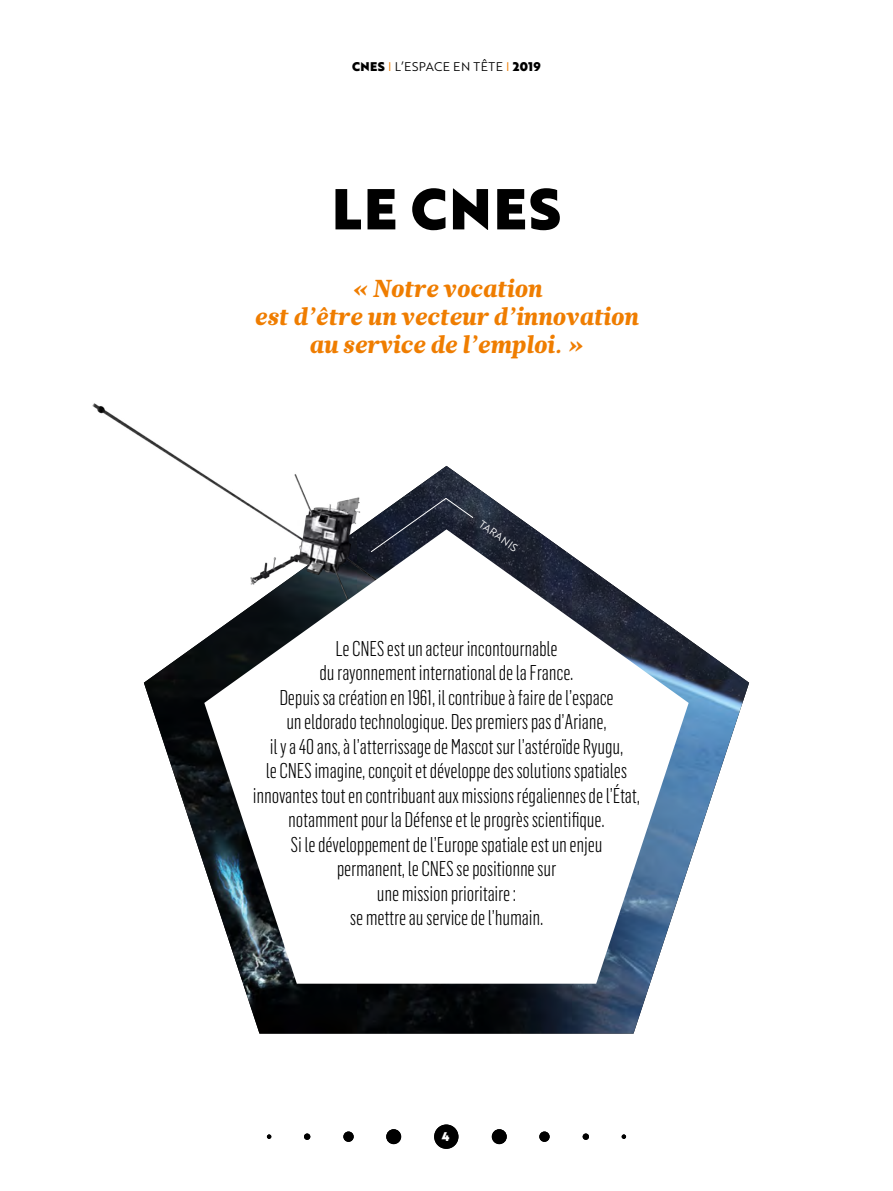
<style>
.page{position:relative;width:893px;height:1191px;background:#fff}
.page>*{position:absolute;margin:0;border:0;box-sizing:border-box;transform-origin:0 0}
.t1{font:56px "Brother 1816 Black";letter-spacing:.04em;color:#000}
.t2{font:italic 900 24.5px/28px "Glosa Text";color:#ef7d00;text-align:center}
.t3{font:300 21px/24.5px "flamenkuch Cond";letter-spacing:-.01em;color:#000;text-align:center}
.t4{font:12.25px "Brother 1816 Book";letter-spacing:.04em;color:#000}
.t5{font:12.25px "Brother 1816 Black";color:#fff}
.t6{font:10.5px "Brother 1816 Book";color:#fff}
.s1{font-family:"Brother 1816 Black"}
.s2{color:#ef7d00}
</style>
<div class="page">
<div style="left:386px;top:1129px;width:15px;height:15px;background:#000;border-radius:50%"></div>
<div style="left:343px;top:1131px;width:11px;height:10px;background:#000;border-radius:50%"></div>
<svg style="left:304px;top:1133px;width:6px;height:6px"></svg>
<svg style="left:267px;top:1134px;width:4px;height:4px"></svg>
<div style="left:492px;top:1129px;width:15px;height:15px;background:#000;border-radius:50%"></div>
<div style="left:539px;top:1131px;width:11px;height:10px;background:#000;border-radius:50%"></div>
<svg style="left:583px;top:1133px;width:6px;height:6px"></svg>
<svg style="left:622px;top:1134px;width:4px;height:4px"></svg>
<div style="left:434px;top:1124px;width:24px;height:24px;background:#000;border-radius:50%"></div>
<img style="left:144px;top:466px;width:605px;height:567px">
<svg style="left:442px;top:497px;width:32px;height:32px"></svg>
<img style="left:92px;top:403px;width:350px;height:267px">
<svg style="left:204px;top:529px;width:485px;height:454px"></svg>
<p class="t4" style="left:352px;top:57px;width:190px"><span class="s1">CNES</span> <span class="s2">I</span> L’ESPACE EN TÊTE <span class="s2">I</span> <span class="s1">2019</span></p>
<h1 class="t1" style="left:332px;top:166px;width:230px">LE CNES</h1>
<p class="t2" style="left:255px;top:275px;width:385px">« Notre vocation<br>est d’être un vecteur d’innovation au service de l’emploi. »</p>
<p class="t6" style="left:485px;top:516px;width:46px;rotate:35deg">TARANIS</p>
<p class="t3" style="left:253px;top:636px;width:389px">Le CNES est un acteur incontournable<br>du rayonnement international de la France.<br>Depuis sa création en 1961, il contribue à faire de l’espace<br>un eldorado technologique. Des premiers pas d’Ariane,<br>il y a 40 ans, à l’atterrissage de Mascot sur l’astéroïde Ryugu,<br>le CNES imagine, conçoit et développe des solutions spatiales innovantes tout en contribuant aux missions régaliennes de l’État, notamment pour la Défense et le progrès scientifique.<br>Si le développement de l’Europe spatiale est un enjeu<br>permanent, le CNES se positionne sur<br>une mission prioritaire :<br>se mettre au service de l’humain.</p>
<p class="t5" style="left:440px;top:1127px;width:13px">12</p>
<p class="t5" style="left:442px;top:1127px;width:9px">4</p>
</div>
